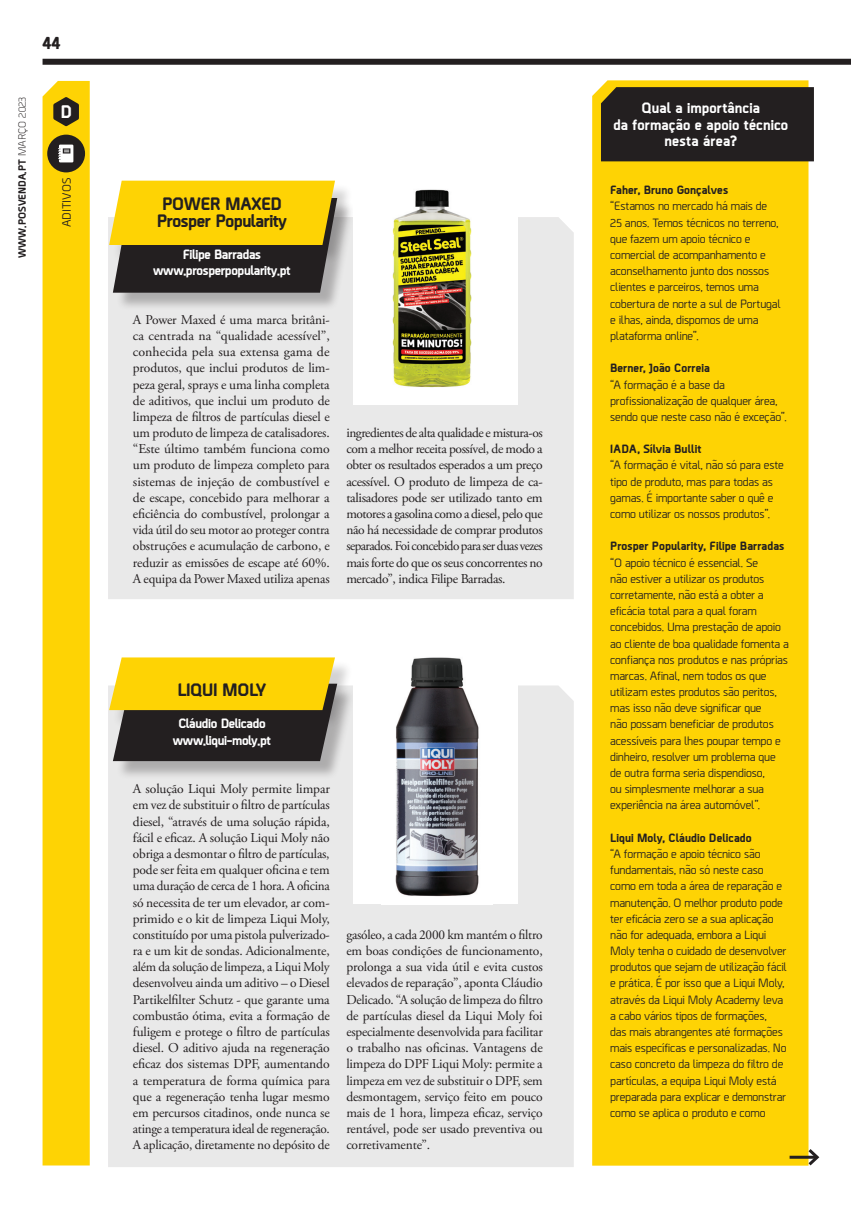
<style>
.page{position:relative;width:851px;height:1212px;background:#fff}
.page>*{position:absolute;margin:0;border:0;box-sizing:border-box;transform-origin:0 0}
._1_titulo_34pt{font:800 18.15px "Borda";color:#fff}
.TEXTO1{font:800 18px "Borda";letter-spacing:-.025em;color:#231f20}
.Texto_Corrido_PVP{font:800 15px/16.2px "Borda";letter-spacing:.01em;color:#fff;text-align:center}
.TEXTO1-2{font:13.5px/16.2px "Adobe Garamond Pro";letter-spacing:-.015em;color:#231f20;text-align:justify}
.TEXTO1-3{font:800 13.5px "Borda";letter-spacing:-.025em;color:#fff}
.Texto_Corrido_PVP-2{font:500 12px/16.2px "Borda";letter-spacing:-.015em;color:#231f20}
.Texto_Corrido_PVP-3{font:800 12px "Borda";letter-spacing:.005em;color:#231f20}
._1_titulo_34pt-2{font:500 12px "Borda";color:#231f20}
.t1{font:800 10.5px "Borda";color:#231f20}
.s1{font-weight:400}
</style>
<div class="page">
<div style="left:43px;top:81px;width:47px;height:1084px;background:#fed304"></div>
<svg style="left:53px;top:97px;width:26px;height:29px"></svg>
<div style="left:47px;top:135px;width:38px;height:37px;background:#231f20;border-radius:50%"></div>
<svg style="left:58px;top:145px;width:15px;height:17px"></svg>
<div style="left:43px;top:59px;width:807px;height:6px;background:#231f20"></div>
<div style="left:592px;top:80px;width:216px;height:1085px;background:#fed304"></div>
<div style="left:601px;top:87px;width:212px;height:74px;background:#231f20"></div>
<hr style="left:789px;top:1156px;width:28px;height:3px;background:#231f20">
<svg style="left:805px;top:1146px;width:15px;height:20px"></svg>
<div style="left:108px;top:217px;width:465px;height:382px;background:#e9e9e9"></div>
<div style="left:108px;top:685px;width:465px;height:482px;background:#e9e9e9"></div>
<div style="left:116px;top:200px;width:239px;height:112px;background:#231f20;opacity:.3"></div>
<div style="left:116px;top:686px;width:239px;height:94px;background:#231f20;opacity:.3"></div>
<div style="left:112px;top:183px;width:241px;height:81px;background:#231f20;opacity:.2"></div>
<svg style="left:109px;top:181px;width:228px;height:112px"></svg>
<div style="left:112px;top:660px;width:241px;height:69px;background:#231f20;opacity:.2"></div>
<svg style="left:109px;top:657px;width:228px;height:104px"></svg>
<div style="left:353px;top:179px;width:165px;height:225px;background:#fff"></div>
<img style="left:392px;top:189px;width:80px;height:199px">
<div style="left:353px;top:647px;width:165px;height:257px;background:#fff"></div>
<img style="left:395px;top:657px;width:84px;height:240px">
<p class="TEXTO1" style="left:43px;top:29px;width:19px">44</p>
<p class="t1" style="left:15px;top:258px;width:162px;rotate:-90deg">WWW.POSVENDA.PT <span class="s1">MARÇO 2023</span></p>
<p class="_1_titulo_34pt" style="left:60px;top:98px;width:13px">D</p>
<p class="_1_titulo_34pt-2" style="left:58px;top:227px;width:51px;rotate:-90deg">ADITIVOS</p>
<p class="TEXTO1" style="left:162px;top:191px;width:121px">POWER MAXED</p>
<p class="TEXTO1" style="left:157px;top:207px;width:132px">Prosper Popularity</p>
<p class="TEXTO1-3" style="left:183px;top:244px;width:80px">Filipe Barradas</p>
<p class="TEXTO1-3" style="left:153px;top:260px;width:139px">www.prosperpopularity.pt</p>
<p class="TEXTO1-2" style="left:133px;top:312px;width:198px">A Power Maxed é uma marca britâni&shy;ca centrada na “qualidade acessível”, conhecida pela sua extensa gama de produtos, que inclui produtos de lim&shy;peza geral, sprays e uma linha completa de aditivos, que inclui um produto de limpeza de filtros de partículas diesel e um produto de limpeza de catalisadores. “Este último também funciona como um produto de limpeza completo para sistemas de injeção de combustível e de escape, concebido para melhorar a eficiência do combustível, prolongar a vida útil do seu motor ao proteger contra obstruções e acumulação de carbono, e reduzir as emissões de escape até 60%.<br>A equipa da Power Maxed utiliza apenas</p>
<p class="TEXTO1-2" style="left:346px;top:425px;width:198px">ingredientes de alta qualidade e mistura-os com a melhor receita possível, de modo a obter os resultados esperados a um preço acessível. O produto de limpeza de ca&shy;talisadores pode ser utilizado tanto em motores a gasolina como a diesel, pelo que não há necessidade de comprar produtos separados. Foi concebido para ser duas vezes mais forte do que os seus concorrentes no mercado”, indica Filipe Barradas.</p>
<p class="TEXTO1" style="left:177px;top:676px;width:90px">LIQUI MOLY</p>
<p class="TEXTO1-3" style="left:178px;top:714px;width:89px">Cláudio Delicado</p>
<p class="TEXTO1-3" style="left:173px;top:730px;width:100px">www.liqui-moly.pt</p>
<p class="TEXTO1-2" style="left:133px;top:781px;width:198px">A solução Liqui Moly permite limpar em vez de substituir o filtro de partículas diesel, “através de uma solução rápida, fácil e eficaz. A solução Liqui Moly não obriga a desmontar o filtro de partículas, pode ser feita em qualquer oficina e tem uma duração de cerca de 1 hora. A oficina só necessita de ter um elevador, ar com&shy;primido e o kit de limpeza Liqui Moly, constituído por uma pistola pulverizado&shy;ra e um kit de sondas. Adicionalmente, além da solução de limpeza, a Liqui Moly desenvolveu ainda um aditivo – o Diesel Partikelfilter Schutz - que garante uma combustão ótima, evita a formação de fuligem e protege o filtro de partículas diesel. O aditivo ajuda na regeneração eficaz dos sistemas DPF, aumentando a temperatura de forma química para que a regeneração tenha lugar mesmo em percursos citadinos, onde nunca se atinge a temperatura ideal de regeneração.<br>A aplicação, diretamente no depósito de</p>
<p class="TEXTO1-2" style="left:346px;top:927px;width:198px">gasóleo, a cada 2000 km mantém o filtro em boas condições de funcionamento, prolonga a sua vida útil e evita custos elevados de reparação”, aponta Cláudio Delicado. “A solução de limpeza do filtro de partículas diesel da Liqui Moly foi especialmente desenvolvida para facilitar o trabalho nas oficinas. Vantagens de limpeza do DPF Liqui Moly: permite a limpeza em vez de substituir o DPF, sem desmontagem, serviço feito em pouco mais de 1 hora, limpeza eficaz, serviço rentável, pode ser usado preventiva ou corretivamente”.</p>
<p class="Texto_Corrido_PVP" style="left:641px;top:99px;width:120px">Qual a importância</p>
<p class="Texto_Corrido_PVP" style="left:613px;top:115px;width:176px">da formação e apoio técnico nesta área?</p>
<p class="Texto_Corrido_PVP-3" style="left:610px;top:181px;width:119px">Faher, Bruno Gonçalves</p>
<p class="Texto_Corrido_PVP-2" style="left:610px;top:197px;width:172px">“Estamos no mercado há mais de<br>25 anos. Temos técnicos no terreno, que fazem um apoio técnico e comercial de acompanhamento e aconselhamento junto dos nossos clientes e parceiros, temos uma cobertura de norte a sul de Portugal e ilhas, ainda, dispomos de uma plataforma online”.</p>
<p class="Texto_Corrido_PVP-3" style="left:610px;top:359px;width:101px">Berner, João Correia</p>
<p class="Texto_Corrido_PVP-2" style="left:610px;top:375px;width:178px">“A formação é a base da profissionalização de qualquer área, sendo que neste caso não é exceção”.</p>
<p class="Texto_Corrido_PVP-3" style="left:610px;top:440px;width:93px">IADA, Sílvia Bullit</p>
<p class="Texto_Corrido_PVP-2" style="left:610px;top:456px;width:175px">“A formação é vital, não só para este tipo de produto, mas para todas as gamas. É importante saber o quê e como utilizar os nossos produtos”.</p>
<p class="Texto_Corrido_PVP-3" style="left:610px;top:537px;width:176px">Prosper Popularity, Filipe Barradas</p>
<p class="Texto_Corrido_PVP-2" style="left:610px;top:553px;width:180px">“O apoio técnico é essencial. Se<br>não estiver a utilizar os produtos corretamente, não está a obter a eficácia total para a qual foram concebidos. Uma prestação de apoio ao cliente de boa qualidade fomenta a confiança nos produtos e nas próprias marcas. Afinal, nem todos os que utilizam estes produtos são peritos, mas isso não deve significar que<br>não possam beneficiar de produtos acessíveis para lhes poupar tempo e dinheiro, resolver um problema que de outra forma seria dispendioso,<br>ou simplesmente melhorar a sua experiência na área automóvel”.</p>
<p class="Texto_Corrido_PVP-3" style="left:610px;top:829px;width:143px">Liqui Moly, Cláudio Delicado</p>
<p class="Texto_Corrido_PVP-2" style="left:610px;top:845px;width:178px">“A formação e apoio técnico são fundamentais, não só neste caso como em toda a área de reparação e manutenção. O melhor produto pode ter eficácia zero se a sua aplicação não for adequada, embora a Liqui Moly tenha o cuidado de desenvolver produtos que sejam de utilização fácil e prática. É por isso que a Liqui Moly, através da Liqui Moly Academy leva a cabo vários tipos de formações,<br>das mais abrangentes até formações mais específicas e personalizadas. No caso concreto da limpeza do filtro de partículas, a equipa Liqui Moly está preparada para explicar e demonstrar como se aplica o produto e como</p>
</div>
